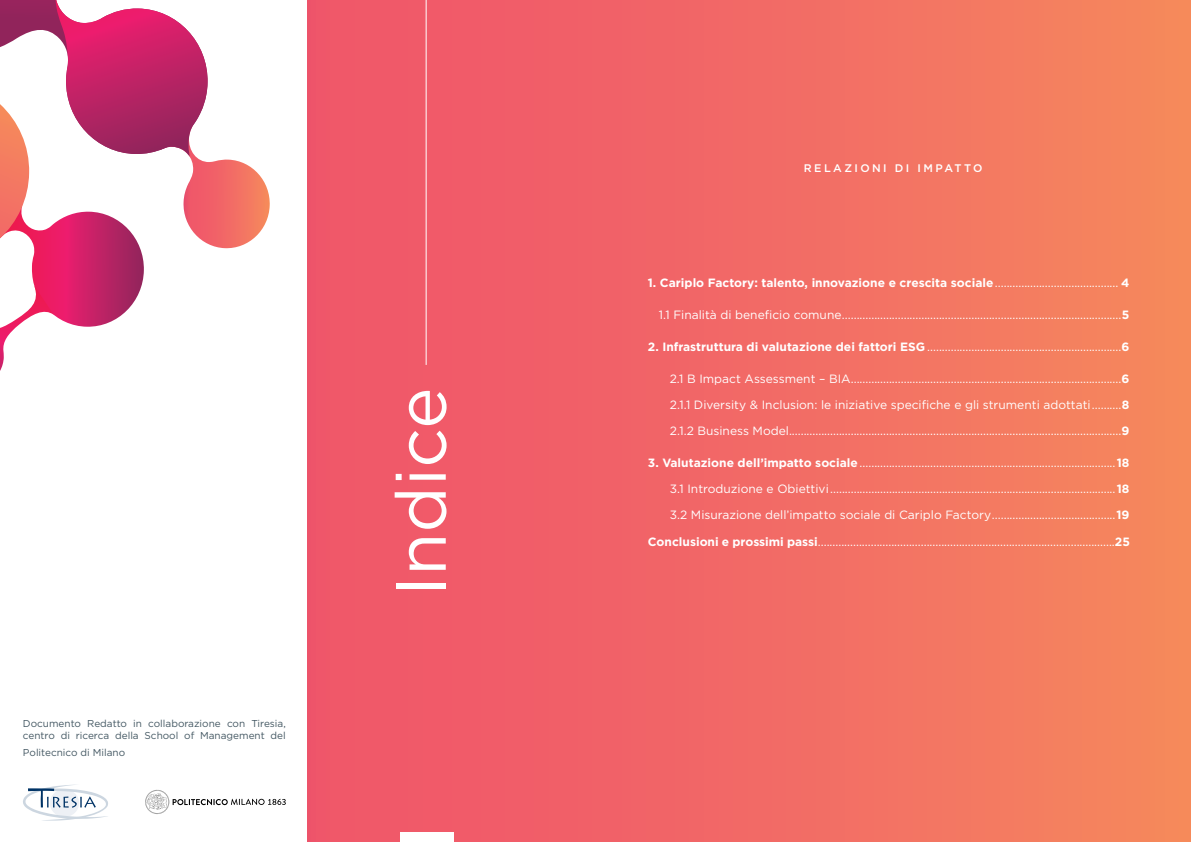
<style>
.page{position:relative;width:1191px;height:842px;background:#fff}
.page>*{position:absolute;margin:0;border:0;box-sizing:border-box;transform-origin:0 0}
.t1{font:70px "Gotham";color:#fff}
.t2{font:12px/26px "Gotham";color:#fff;text-align:justify}
.t3{font:700 12px "Gotham";color:#fff}
.t4{font:500 11px "Gotham";letter-spacing:.22em;color:#fff}
.t5{font:10px/12.7px "Gotham";color:#435762}
.s1{font-weight:400}
.s2{font-weight:700}
</style>
<div class="page">
<div style="left:308px;top:0;width:883px;height:842px;background:linear-gradient(to right,#ef526c,#f5865e)"></div>
<div style="left:400px;top:832px;width:53px;height:10px;background:#fff"></div>
<hr style="left:425px;top:0;width:1px;height:365px;background:#fff">
<svg style="left:145px;top:790px;width:141px;height:24px"></svg>
<svg style="left:23px;top:784px;width:85px;height:37px"></svg>
<svg style="left:0;top:0;width:270px;height:371px"></svg>
<p class="t5" style="left:23px;top:717px;width:264px">Documento Redatto in collaborazione con Tiresia, centro di ricerca della School of Management del</p>
<p class="t5" style="left:23px;top:746px;width:104px">Politecnico di Milano</p>
<h1 class="t1" style="left:376px;top:596px;width:210px;rotate:-90deg">Indice</h1>
<p class="t4" style="left:804px;top:161px;width:180px">RELAZIONI DI IMPATTO</p>
<p class="t3" style="left:648px;top:275px;width:483px">1. Cariplo Factory: talento, innovazione e crescita sociale<span class="s1">..........................................</span> 4</p>
<p class="t2" style="left:659px;top:302px;width:472px">1.1 Finalità di beneficio comune...............................................................................................<span class="s2">5</span></p>
<p class="t2" style="left:648px;top:334px;width:483px"><span class="s2">2. Infrastruttura di valutazione dei fattori ESG</span> ..................................................................<span class="s2">6</span></p>
<p class="t2" style="left:669px;top:366px;width:461px">2.1 B Impact Assessment – BIA............................................................................................<span class="s2">6<br></span>2.1.1 Diversity &amp; Inclusion: le iniziative specifiche e gli strumenti adottati..........<span class="s2">8<br></span>2.1.2 Business Model.................................................................................................................<span class="s2">9</span></p>
<p class="t2" style="left:648px;top:450px;width:483px;text-align:right"><span class="s2">3. Valutazione dell’impatto sociale</span>....................................................................................... <span class="s2">18<br></span>3.1 Introduzione e Obiettivi.................................................................................................<span class="s2">18<br></span>3.2 Misurazione dell’impatto sociale di Cariplo Factory..........................................<span class="s2">19<br>Conclusioni e prossimi passi</span>.....................................................................................................<span class="s2">25</span></p>
</div>
